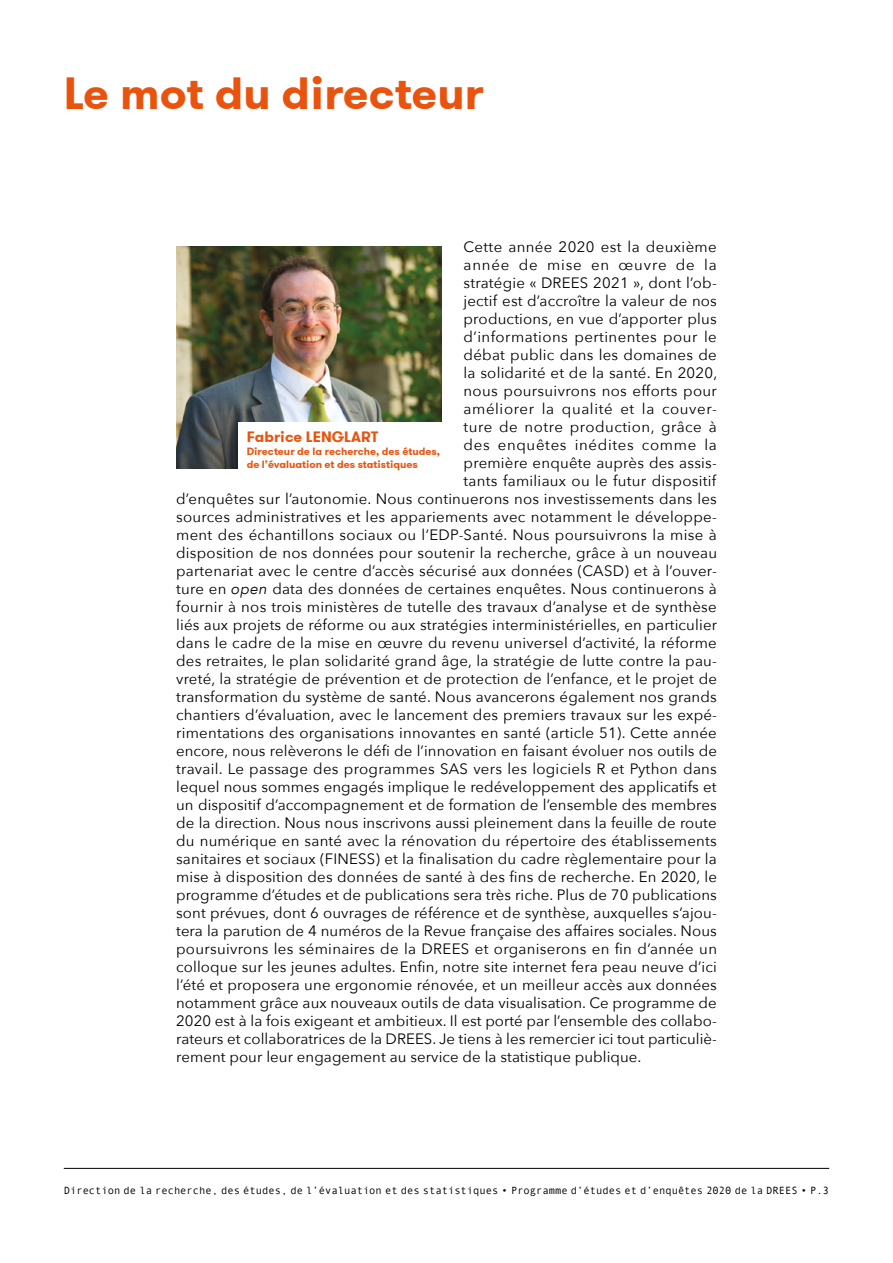
<style>
.page{position:relative;width:893px;height:1263px;background:#fff}
.page>*{position:absolute;margin:0;border:0;box-sizing:border-box;transform-origin:0 0}
.titre_partie{font:700 45px "GT Walsheim";color:#e9530e}
.texte_courant{font:15px "Avenir Next";letter-spacing:.01em;color:#000}
.texte_courant-2{font:15px "Avenir Next";letter-spacing:.03em;color:#000}
.texte_courant-3{font:15px "Avenir Next";letter-spacing:.04em;color:#000}
.texte_courant-4{font:15px "Avenir Next";letter-spacing:.035em;color:#000}
.texte_courant-5{font:15px "Avenir Next";letter-spacing:.045em;color:#000}
.texte_courant-6{font:15px "Avenir Next";letter-spacing:.055em;color:#000}
.titre_partie-2{font:700 15px "GT Walsheim";color:#e9530e}
.t1{font:10.5px "Andale Mono";color:#000}
.titre_partie-3{font:700 10.5px "GT Walsheim";color:#e9530e}
.s1{font-style:italic}
</style>
<div class="page">
<hr style="left:64px;top:1168px;width:765px;height:1px;background:#000">
<img style="left:176px;top:247px;width:265px;height:221px">
<div style="left:238px;top:423px;width:204px;height:53px;background:#fff"></div>
<p class="titre_partie" style="left:64px;top:65px;width:421px">Le mot du directeur</p>
<p class="texte_courant" style="left:464px;top:234px;width:255px">Cette année 2020 est la deuxième</p>
<p class="texte_courant-6" style="left:464px;top:252px;width:255px">année de mise en œuvre de la</p>
<p class="texte_courant" style="left:464px;top:270px;width:255px">stratégie « DREES 2021 », dont l’ob-</p>
<p class="texte_courant" style="left:464px;top:288px;width:255px">jectif est d’accroître la valeur de nos</p>
<p class="texte_courant" style="left:464px;top:306px;width:255px">productions, en vue d’apporter plus</p>
<p class="texte_courant-2" style="left:464px;top:324px;width:255px">d’informations pertinentes pour le</p>
<p class="texte_courant" style="left:464px;top:342px;width:255px">débat public dans les domaines de</p>
<p class="texte_courant" style="left:464px;top:360px;width:255px">la solidarité et de la santé. En 2020,</p>
<p class="texte_courant" style="left:464px;top:378px;width:255px">nous poursuivrons nos efforts pour</p>
<p class="texte_courant-3" style="left:464px;top:396px;width:255px">améliorer la qualité et la couver-</p>
<p class="texte_courant-4" style="left:464px;top:414px;width:255px">ture de notre production, grâce à</p>
<p class="texte_courant-5" style="left:464px;top:432px;width:255px">des enquêtes inédites comme la</p>
<p class="texte_courant" style="left:464px;top:450px;width:255px">première enquête auprès des assis-</p>
<p class="texte_courant" style="left:464px;top:468px;width:254px">tants familiaux ou le futur dispositif</p>
<p class="texte_courant" style="left:176px;top:486px;width:542px">d’enquêtes sur l’autonomie. Nous continuerons nos investissements dans les</p>
<p class="texte_courant" style="left:176px;top:504px;width:542px">sources administratives et les appariements avec notamment le développe-</p>
<p class="texte_courant" style="left:176px;top:522px;width:542px">ment des échantillons sociaux ou l’EDP-Santé. Nous poursuivrons la mise à</p>
<p class="texte_courant" style="left:176px;top:540px;width:542px">disposition de nos données pour soutenir la recherche, grâce à un nouveau</p>
<p class="texte_courant" style="left:176px;top:558px;width:542px">partenariat avec le centre d’accès sécurisé aux données (CASD) et à l’ouver-</p>
<p class="texte_courant" style="left:176px;top:576px;width:542px">ture en <span class="s1">open</span> data des données de certaines enquêtes. Nous continuerons à</p>
<p class="texte_courant" style="left:176px;top:594px;width:542px">fournir à nos trois ministères de tutelle des travaux d’analyse et de synthèse</p>
<p class="texte_courant" style="left:176px;top:612px;width:542px">liés aux projets de réforme ou aux stratégies interministérielles, en particulier</p>
<p class="texte_courant" style="left:176px;top:630px;width:542px">dans le cadre de la mise en œuvre du revenu universel d’activité, la réforme</p>
<p class="texte_courant" style="left:176px;top:648px;width:542px">des retraites, le plan solidarité grand âge, la stratégie de lutte contre la pau-</p>
<p class="texte_courant" style="left:176px;top:666px;width:542px">vreté, la stratégie de prévention et de protection de l’enfance, et le projet de</p>
<p class="texte_courant" style="left:176px;top:684px;width:542px">transformation du système de santé. Nous avancerons également nos grands</p>
<p class="texte_courant" style="left:176px;top:702px;width:542px">chantiers d’évaluation, avec le lancement des premiers travaux sur les expé-</p>
<p class="texte_courant" style="left:176px;top:720px;width:542px">rimentations des organisations innovantes en santé (article 51). Cette année</p>
<p class="texte_courant" style="left:176px;top:738px;width:542px">encore, nous relèverons le défi de l’innovation en faisant évoluer nos outils de</p>
<p class="texte_courant" style="left:176px;top:756px;width:542px">travail. Le passage des programmes SAS vers les logiciels R et Python dans</p>
<p class="texte_courant" style="left:176px;top:774px;width:542px">lequel nous sommes engagés implique le redéveloppement des applicatifs et</p>
<p class="texte_courant" style="left:176px;top:792px;width:542px">un dispositif d’accompagnement et de formation de l’ensemble des membres</p>
<p class="texte_courant" style="left:176px;top:810px;width:542px">de la direction. Nous nous inscrivons aussi pleinement dans la feuille de route</p>
<p class="texte_courant" style="left:176px;top:828px;width:542px">du numérique en santé avec la rénovation du répertoire des établissements</p>
<p class="texte_courant" style="left:176px;top:846px;width:542px">sanitaires et sociaux (FINESS) et la finalisation du cadre règlementaire pour la</p>
<p class="texte_courant" style="left:176px;top:864px;width:542px">mise à disposition des données de santé à des fins de recherche. En 2020, le</p>
<p class="texte_courant" style="left:176px;top:882px;width:542px">programme d’études et de publications sera très riche. Plus de 70 publications</p>
<p class="texte_courant" style="left:176px;top:900px;width:542px">sont prévues, dont 6 ouvrages de référence et de synthèse, auxquelles s’ajou-</p>
<p class="texte_courant" style="left:176px;top:918px;width:542px">tera la parution de 4 numéros de la Revue française des affaires sociales. Nous</p>
<p class="texte_courant" style="left:176px;top:936px;width:542px">poursuivrons les séminaires de la DREES et organiserons en fin d’année un</p>
<p class="texte_courant" style="left:176px;top:954px;width:542px">colloque sur les jeunes adultes. Enfin, notre site internet fera peau neuve d’ici</p>
<p class="texte_courant" style="left:176px;top:972px;width:542px">l’été et proposera une ergonomie rénovée, et un meilleur accès aux données</p>
<p class="texte_courant" style="left:176px;top:990px;width:542px">notamment grâce aux nouveaux outils de data visualisation. Ce programme de</p>
<p class="texte_courant" style="left:176px;top:1008px;width:542px">2020 est à la fois exigeant et ambitieux. Il est porté par l’ensemble des collabo-</p>
<p class="texte_courant" style="left:176px;top:1026px;width:542px">rateurs et collaboratrices de la DREES. Je tiens à les remercier ici tout particuliè-</p>
<p class="texte_courant" style="left:176px;top:1044px;width:467px">rement pour leur engagement au service de la statistique publique.</p>
<p class="titre_partie-2" style="left:247px;top:427px;width:133px">Fabrice LENGLART</p>
<p class="titre_partie-3" style="left:247px;top:445px;width:195px">Directeur de la recherche, des études,</p>
<p class="titre_partie-3" style="left:247px;top:457px;width:173px">de l’évaluation et des statistiques</p>
<p class="t1" style="left:64px;top:1183px;width:767px">Direction de la recherche, des études, de l’évaluation et des statistiques • Programme d’études et d’enquêtes 2020 de la DREES • P.3</p>
</div>
